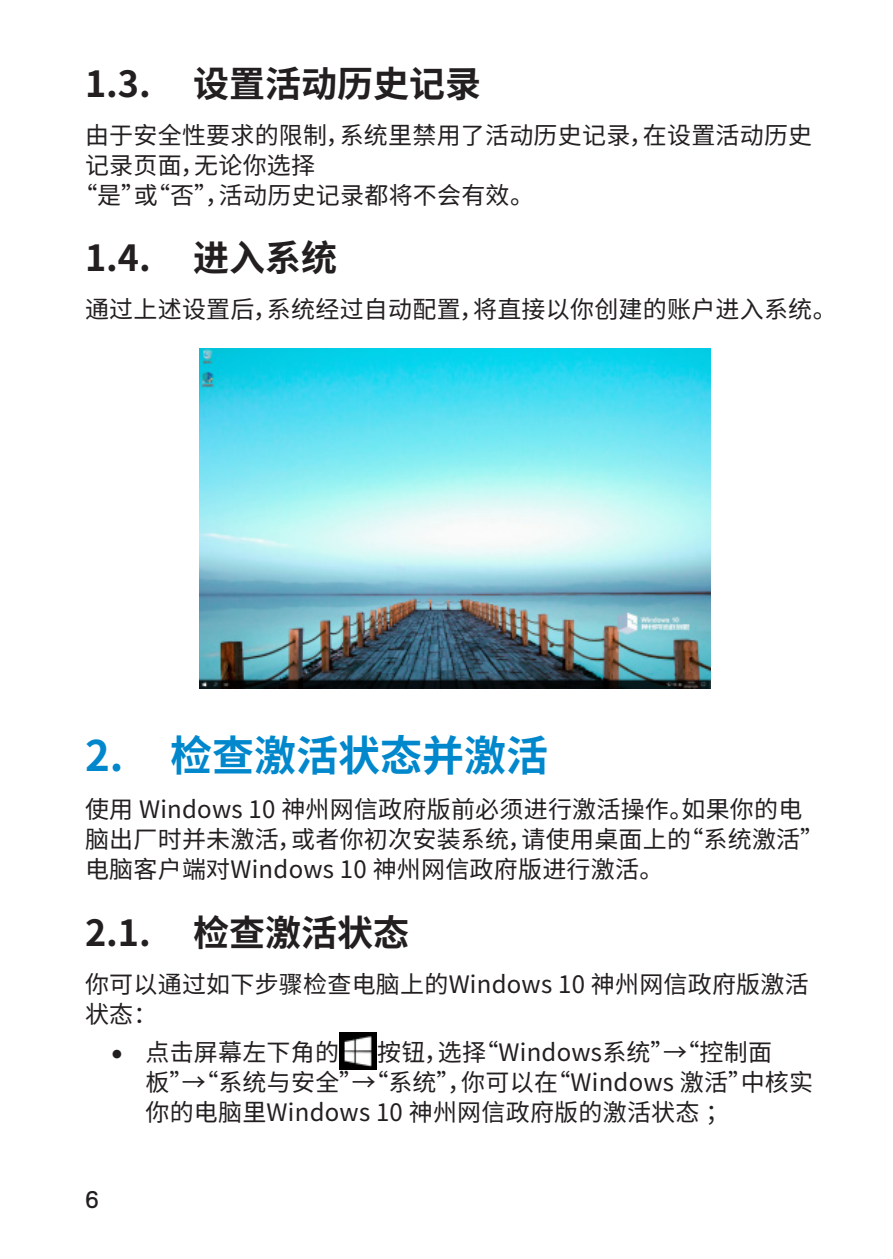
<style>
.page{position:relative;width:893px;height:1259px;background:#fff}
.page>*{position:absolute;margin:0;border:0;box-sizing:border-box;transform-origin:0 0}
.Head2{font:700 42px "Noto Sans CJ Ksc";color:#0087cc}
.Head3{font:700 36px "Noto Sans CJ Ksc";color:#231f20}
.Paragraph{font:24px/30px "Noto Sans CJ Ksc";letter-spacing:.01em;color:#231f20}
.t1{font:24px "Dell Replica";color:#231f20}
</style>
<div class="page">
<img style="left:200px;top:349px;width:510px;height:340px">
<img style="left:339px;top:1032px;width:38px;height:37px">
<p class="Head3" style="left:85px;top:63px;width:397px">1.3. 设置活动历史记录</p>
<p class="Paragraph" style="left:85px;top:120px;width:729px">由于安全性要求的限制，系统里禁用了活动历史记录，在设置活动历史</p>
<p class="Paragraph" style="left:85px;top:150px;width:232px">记录页面，无论你选择</p>
<p class="Paragraph" style="left:73px;top:180px;width:462px">“是”或“否”，活动历史记录都将不会有效。</p>
<p class="Head3" style="left:85px;top:238px;width:253px">1.4. 进入系统</p>
<p class="Paragraph" style="left:85px;top:295px;width:753px">通过上述设置后，系统经过自动配置，将直接以你创建的账户进入系统。</p>
<p class="Head2" style="left:85px;top:732px;width:465px">2. 检查激活状态并激活</p>
<p class="Paragraph" style="left:85px;top:795px;width:741px">使用 Windows 10 神州网信政府版前必须进行激活操作。如果你的电脑出厂时并未激活，或者你初次安装系统，请使用桌面上的“系统激活”电脑客户端对Windows 10 神州网信政府版进行激活。</p>
<p class="Head3" style="left:85px;top:912px;width:325px">2.1. 检查激活状态</p>
<p class="Paragraph" style="left:85px;top:969px;width:725px">你可以通过如下步骤检查电脑上的Windows 10 神州网信政府版激活状态：</p>
<p class="Paragraph" style="left:111px;top:1038px;width:229px">• 点击屏幕左下角的</p>
<p class="Paragraph" style="left:145px;top:1038px;width:669px;text-indent:232px">按钮，选择“Windows系统”→“控制面板”→“系统与安全”→“系统”，你可以在“Windows 激活”中核实你的电脑里Windows 10 神州网信政府版的激活状态 ；</p>
<p class="t1" style="left:85px;top:1186px;width:15px">6</p>
</div>
